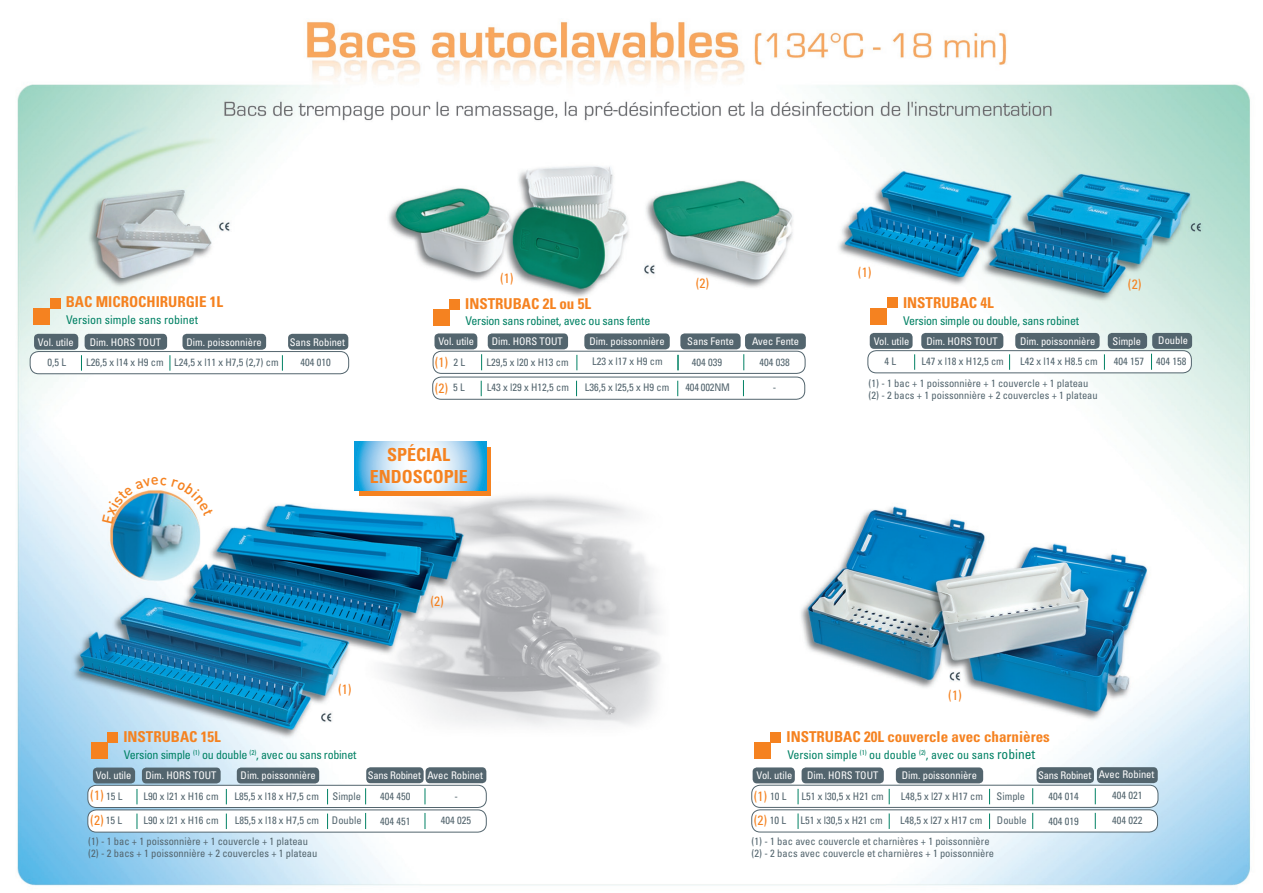
<style>
.page{position:relative;width:1263px;height:893px;background:#fff}
.page>*{position:absolute;margin:0;border:0;box-sizing:border-box;transform-origin:0 0}
.t1{font:700 condensed 18px/21.6px "Univers";color:#f58220;text-align:center}
.t2{font:700 condensed 15px "Univers";color:#f58220}
.t3{font:condensed 13.5px/25.3px "Univers";color:#f58220}
.t4{font:condensed 12px "Univers";letter-spacing:-.02em;color:#008164}
.t5{font:condensed 12px "Univers";color:#008164}
.t6{font:condensed 10.5px/12px "Univers";color:#53656e}
.t7{font:condensed 10.5px "Univers";color:#fff}
.t8{font:condensed 10.5px "Univers";letter-spacing:-.02em;color:#fff}
.t9{font:condensed 10.5px "Univers";letter-spacing:-.02em;color:#53656e}
.s1{font-size:13.5px}
</style>
<div class="page">
<img style="left:17px;top:21px;width:1233px;height:865px">
<div style="left:359px;top:447px;width:132px;height:49px;background:linear-gradient(to right,#f58220,#f58220)"></div>
<svg style="left:354px;top:441px;width:132px;height:49px"></svg>
<div style="left:870px;top:308px;width:17px;height:17px;background:#f58220"></div>
<div style="left:887px;top:298px;width:10px;height:10px;background:#f58220"></div>
<div style="left:33px;top:308px;width:17px;height:17px;background:#f58220"></div>
<div style="left:50px;top:298px;width:10px;height:10px;background:#f58220"></div>
<svg style="left:29px;top:334px;width:320px;height:40px"></svg>
<div style="left:433px;top:309px;width:17px;height:17px;background:#f58220"></div>
<div style="left:450px;top:299px;width:10px;height:10px;background:#f58220"></div>
<svg style="left:432px;top:333px;width:374px;height:66px"></svg>
<div style="left:91px;top:742px;width:16px;height:17px;background:#f58220"></div>
<div style="left:107px;top:732px;width:11px;height:10px;background:#f58220"></div>
<svg style="left:87px;top:767px;width:400px;height:65px"></svg>
<svg style="left:867px;top:333px;width:325px;height:40px"></svg>
<div style="left:754px;top:742px;width:17px;height:17px;background:#f58220"></div>
<div style="left:771px;top:732px;width:10px;height:10px;background:#f58220"></div>
<svg style="left:751px;top:767px;width:408px;height:65px"></svg>
<svg style="left:102px;top:477px;width:111px;height:47px"></svg>
<p class="t3" style="left:500px;top:265px;width:15px">(1)</p>
<p class="t3" style="left:696px;top:270px;width:15px">(2)</p>
<p class="t3" style="left:858px;top:259px;width:15px">(1)</p>
<p class="t3" style="left:1128px;top:272px;width:15px">(2)</p>
<h2 class="t2" style="left:66px;top:293px;width:159px">BAC MICROCHIRURGIE 1L</h2>
<p class="t5" style="left:66px;top:313px;width:134px">Version simple sans robinet</p>
<p class="t7" style="left:90px;top:335px;width:73px">Dim. HORS TOUT</p>
<p class="t7" style="left:187px;top:335px;width:77px">Dim. poissonnière</p>
<p class="t7" style="left:290px;top:335px;width:57px">Sans Robinet</p>
<p class="t6" style="left:86px;top:356px;width:194px">L26,5 x l14 x H9 cm L24,5 x l11 x H7,5 (2,7) cm</p>
<p class="t7" style="left:38px;top:335px;width:37px">Vol. utile</p>
<p class="t6" style="left:47px;top:356px;width:20px">0,5 L</p>
<p class="t6" style="left:301px;top:356px;width:32px">404 010</p>
<h2 class="t2" style="left:465px;top:294px;width:127px">INSTRUBAC 2L ou 5L</h2>
<p class="t4" style="left:465px;top:313px;width:186px">Version sans robinet, avec ou sans fente</p>
<p class="t7" style="left:492px;top:335px;width:73px">Dim. HORS TOUT</p>
<p class="t7" style="left:589px;top:335px;width:77px">Dim. poissonnière</p>
<p class="t7" style="left:687px;top:335px;width:48px">Sans Fente</p>
<p class="t7" style="left:752px;top:334px;width:48px">Avec Fente</p>
<p class="t6" style="left:486px;top:356px;width:84px">L29,5 x l20 x H13 cm</p>
<p class="t6" style="left:592px;top:355px;width:72px">L23 x l17 x H9 cm</p>
<p class="t6" style="left:692px;top:356px;width:32px">404 039</p>
<p class="t6" style="left:759px;top:356px;width:32px">404 038</p>
<p class="t6" style="left:487px;top:382px;width:84px">L43 x l29 x H12,5 cm</p>
<p class="t6" style="left:585px;top:381px;width:86px">L36,5 x l25,5 x H9 cm</p>
<p class="t7" style="left:438px;top:335px;width:37px">Vol. utile</p>
<p class="t6" style="left:453px;top:356px;width:13px">2 L</p>
<p class="t6" style="left:453px;top:382px;width:13px">5 L</p>
<p class="t9" style="left:685px;top:381px;width:46px">404 002NM</p>
<p class="t3" style="left:435px;top:349px;width:15px;line-height:26.4px">(1) (2)</p>
<p class="t6" style="left:773px;top:381px;width:5px">-</p>
<h2 class="t2" style="left:903px;top:293px;width:92px">INSTRUBAC 4L</h2>
<p class="t4" style="left:903px;top:313px;width:177px">Version simple ou double, sans robinet</p>
<p class="t7" style="left:926px;top:334px;width:73px">Dim. HORS TOUT</p>
<p class="t7" style="left:1020px;top:334px;width:77px">Dim. poissonnière</p>
<p class="t7" style="left:1112px;top:334px;width:30px">Simple</p>
<p class="t7" style="left:1158px;top:334px;width:31px">Double</p>
<p class="t6" style="left:922px;top:355px;width:84px">L47 x l18 x H12,5 cm</p>
<p class="t6" style="left:1020px;top:355px;width:79px">L42 x l14 x H8.5 cm</p>
<p class="t7" style="left:874px;top:334px;width:37px">Vol. utile</p>
<p class="t6" style="left:884px;top:355px;width:13px">4 L</p>
<p class="t6" style="left:1114px;top:355px;width:74px">404 157 404 158</p>
<p class="t6" style="left:868px;top:377px;width:231px">(1) - 1 bac + 1 poissonnière + 1 couvercle + 1 plateau (2) - 2 bacs + 1 poissonnière + 2 couvercles + 1 plateau</p>
<h1 class="t1" style="left:370px;top:444px;width:100px">SPÉCIAL<br>ENDOSCOPIE</h1>
<p class="t3" style="left:431px;top:588px;width:15px">(2)</p>
<p class="t3" style="left:338px;top:677px;width:15px">(1)</p>
<p class="t3" style="left:948px;top:682px;width:15px">(1)</p>
<h2 class="t2" style="left:123px;top:728px;width:99px">INSTRUBAC 15L</h2>
<p class="t4" style="left:124px;top:747px;width:234px">Version simple <sup>(1)</sup> ou double <sup>(2)</sup>, avec ou sans robinet</p>
<p class="t6" style="left:333px;top:790px;width:30px">Simple</p>
<p class="t8" style="left:368px;top:768px;width:117px">Sans Robinet Avec Robinet</p>
<p class="t6" style="left:380px;top:790px;width:32px">404 450</p>
<p class="t6" style="left:454px;top:790px;width:5px">-</p>
<p class="t6" style="left:380px;top:815px;width:32px">404 451</p>
<p class="t6" style="left:441px;top:815px;width:32px">404 025</p>
<p class="t7" style="left:145px;top:769px;width:73px">Dim. HORS TOUT</p>
<p class="t6" style="left:143px;top:790px;width:77px">L90 x l21 x H16 cm</p>
<p class="t6" style="left:143px;top:814px;width:77px">L90 x l21 x H16 cm</p>
<p class="t7" style="left:96px;top:769px;width:37px">Vol. utile</p>
<p class="t6" style="left:106px;top:790px;width:18px">15 L</p>
<p class="t6" style="left:106px;top:814px;width:18px">15 L</p>
<p class="t6" style="left:332px;top:814px;width:31px">Double</p>
<p class="t7" style="left:241px;top:769px;width:77px">Dim. poissonnière</p>
<p class="t6" style="left:235px;top:790px;width:86px">L85,5 x l18 x H7,5 cm</p>
<p class="t6" style="left:235px;top:814px;width:86px">L85,5 x l18 x H7,5 cm</p>
<p class="t3" style="left:90px;top:782px;width:15px">(1) (2)</p>
<h2 class="t2" style="left:786px;top:728px;width:265px">INSTRUBAC 20L couvercle avec charnières</h2>
<p class="t5" style="left:787px;top:747px;width:249px">Version simple <sup>(1)</sup> ou double <sup>(2)</sup>, avec ou sans <span class="s1">robinet</span></p>
<p class="t7" style="left:807px;top:769px;width:73px">Dim. HORS TOUT</p>
<p class="t7" style="left:902px;top:769px;width:77px">Dim. poissonnière</p>
<p class="t6" style="left:802px;top:790px;width:84px">L51 x l30,5 x H21 cm</p>
<p class="t6" style="left:901px;top:790px;width:84px">L48,5 x l27 x H17 cm</p>
<p class="t6" style="left:996px;top:790px;width:30px">Simple</p>
<p class="t6" style="left:800px;top:814px;width:84px">L51 x l30,5 x H21 cm</p>
<p class="t6" style="left:900px;top:814px;width:84px">L48,5 x l27 x H17 cm</p>
<p class="t8" style="left:1038px;top:768px;width:118px">Sans Robinet Avec Robinet</p>
<p class="t6" style="left:1048px;top:790px;width:32px">404 014</p>
<p class="t6" style="left:1048px;top:815px;width:32px">404 019</p>
<p class="t7" style="left:756px;top:769px;width:37px">Vol. utile</p>
<p class="t6" style="left:770px;top:790px;width:18px">10 L</p>
<p class="t6" style="left:770px;top:814px;width:18px">10 L</p>
<p class="t6" style="left:997px;top:814px;width:31px">Double</p>
<p class="t3" style="left:754px;top:784px;width:15px;line-height:23.9px">(1) (2)</p>
<p class="t6" style="left:1112px;top:789px;width:32px">404 021</p>
<p class="t6" style="left:1112px;top:814px;width:32px">404 022</p>
<p class="t6" style="left:88px;top:835px;width:231px">(1) - 1 bac + 1 poissonnière + 1 couvercle + 1 plateau (2) - 2 bacs + 1 poissonnière + 2 couvercles + 1 plateau</p>
<p class="t6" style="left:752px;top:835px;width:244px">(1) - 1 bac avec couvercle et charnières + 1 poissonnière (2) - 2 bacs avec couvercle et charnières + 1 poissonnière</p>
</div>
